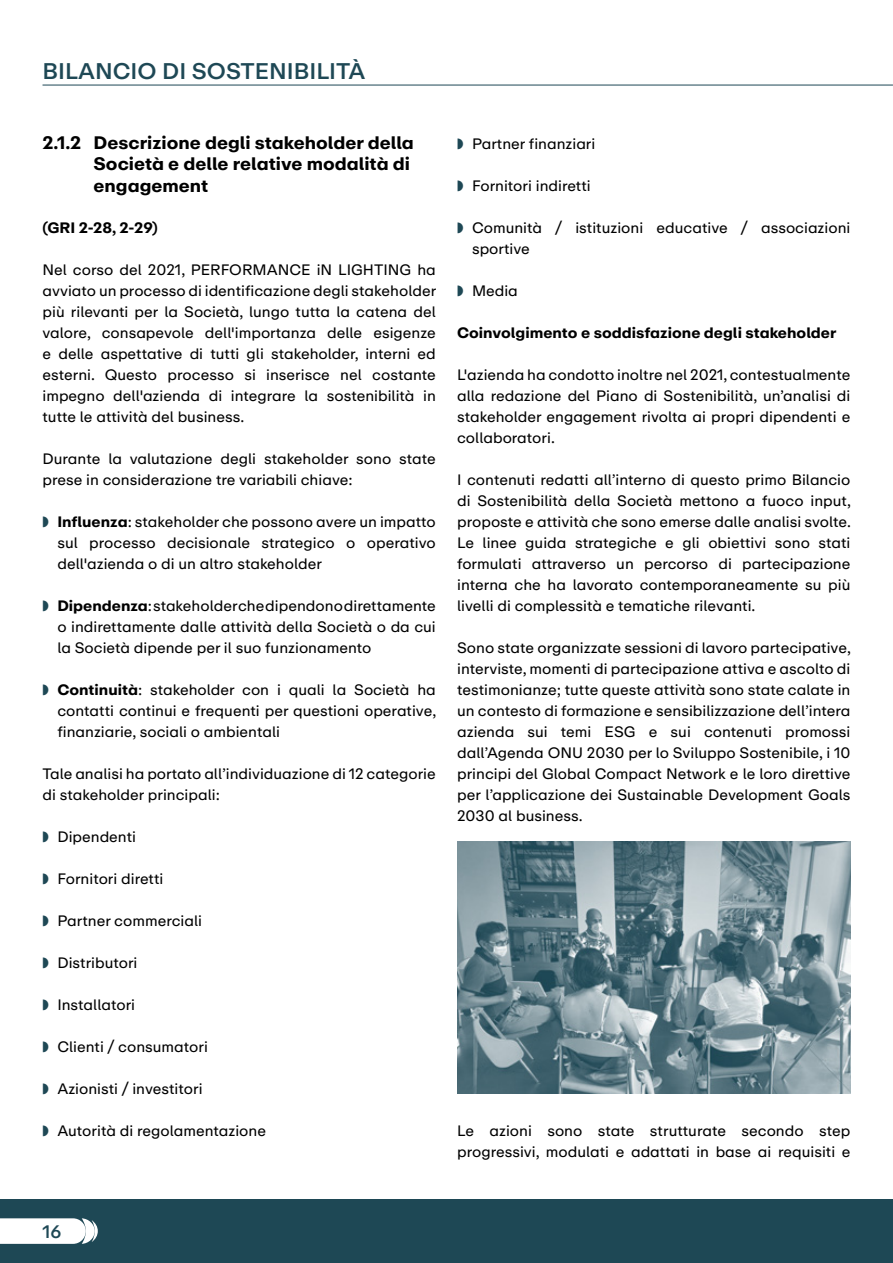
<style>
.page{position:relative;width:893px;height:1263px;background:#fff}
.page>*{position:absolute;margin:0;border:0;box-sizing:border-box;transform-origin:0 0}
.t1{font:500 22.5px "ABC Repro";color:#1e4855}
.t2{font:700 18px/21.6px "ABC Repro";color:#000}
.t3{font:500 18px "ABC Repro";color:#1e4855}
.t4{font:15px/21px "ABC Repro";color:#000;text-align:justify}
.t5{font:700 15px "ABC Repro";color:#000}
.s1{color:#1e4855}
.s2{font-weight:700}
</style>
<div class="page">
<div style="left:0;top:1199px;width:893px;height:64px;background:#1e4855"></div>
<svg style="left:0;top:1218px;width:98px;height:26px;background:#edf0f1"></svg>
<hr style="left:43px;top:85px;width:850px;height:1px;background:#1e4855">
<img style="left:457px;top:842px;width:393px;height:252px">
<h1 class="t1" style="left:43px;top:56px;width:325px">BILANCIO DI SOSTENIBILITÀ</h1>
<p class="t2" style="left:94px;top:132px;width:322px;text-indent:-51px">2.1.2 Descrizione degli stakeholder della<br>Società e delle relative modalità di engagement</p>
<p class="t5" style="left:43px;top:217px;width:117px">(GRI 2-28, 2-29)</p>
<p class="t4" style="left:43px;top:259px;width:395px">Nel corso del 2021, PERFORMANCE iN LIGHTING ha avviato un processo di identificazione degli stakeholder più rilevanti per la Società, lungo tutta la catena del valore, consapevole dell'importanza delle esigenze e delle aspettative di tutti gli stakeholder, interni ed esterni. Questo processo si inserisce nel costante impegno dell'azienda di integrare la sostenibilità in tutte le attività del business.</p>
<p class="t4" style="left:43px;top:448px;width:395px">Durante la valutazione degli stakeholder sono state prese in considerazione tre variabili chiave:</p>
<p class="t4" style="left:57px;top:511px;width:380px;text-indent:-15px"><span class="s1">◗</span> <span class="s2">Influenza</span>: stakeholder che possono avere un impatto sul processo decisionale strategico o operativo dell'azienda o di un altro stakeholder</p>
<p class="t4" style="left:57px;top:595px;width:380px;text-indent:-15px"><span class="s1">◗</span> <span class="s2">Dipendenza</span>: stakeholder che dipendono direttamente o indirettamente dalle attività della Società o da cui la Società dipende per il suo funzionamento</p>
<p class="t4" style="left:57px;top:679px;width:380px;text-indent:-15px"><span class="s1">◗</span> <span class="s2">Continuità</span>: stakeholder con i quali la Società ha contatti continui e frequenti per questioni operative, finanziarie, sociali o ambientali</p>
<p class="t4" style="left:43px;top:763px;width:395px">Tale analisi ha portato all’individuazione di 12 categorie di stakeholder principali:</p>
<p class="t4" style="left:43px;top:826px;width:95px"><span class="s1">◗</span> Dipendenti</p>
<p class="t4" style="left:43px;top:868px;width:122px"><span class="s1">◗</span> Fornitori diretti</p>
<p class="t4" style="left:43px;top:910px;width:161px"><span class="s1">◗</span> Partner commerciali</p>
<p class="t4" style="left:43px;top:952px;width:96px"><span class="s1">◗</span> Distributori</p>
<p class="t4" style="left:43px;top:994px;width:94px"><span class="s1">◗</span> Installatori</p>
<p class="t4" style="left:43px;top:1036px;width:167px"><span class="s1">◗</span> Clienti / consumatori</p>
<p class="t4" style="left:43px;top:1078px;width:162px"><span class="s1">◗</span> Azionisti / investitori</p>
<p class="t4" style="left:43px;top:1120px;width:225px"><span class="s1">◗</span> Autorità di regolamentazione</p>
<p class="t4" style="left:457px;top:133px;width:140px"><span class="s1">◗</span> Partner finanziari</p>
<p class="t4" style="left:457px;top:175px;width:135px"><span class="s1">◗</span> Fornitori indiretti</p>
<p class="t4" style="left:472px;top:217px;width:380px;text-indent:-15px"><span class="s1">◗</span> Comunità / istituzioni educative / associazioni sportive</p>
<p class="t4" style="left:457px;top:280px;width:62px"><span class="s1">◗</span> Media</p>
<p class="t5" style="left:457px;top:322px;width:381px">Coinvolgimento e soddisfazione degli stakeholder</p>
<p class="t4" style="left:457px;top:364px;width:395px">L'azienda ha condotto inoltre nel 2021, contestualmente alla redazione del Piano di Sostenibilità, un’analisi di stakeholder engagement rivolta ai propri dipendenti e collaboratori.</p>
<p class="t4" style="left:457px;top:469px;width:395px">I contenuti redatti all’interno di questo primo Bilancio di Sostenibilità della Società mettono a fuoco input, proposte e attività che sono emerse dalle analisi svolte.<br>Le linee guida strategiche e gli obiettivi sono stati formulati attraverso un percorso di partecipazione interna che ha lavorato contemporaneamente su più livelli di complessità e tematiche rilevanti.</p>
<p class="t4" style="left:457px;top:637px;width:395px">Sono state organizzate sessioni di lavoro partecipative, interviste, momenti di partecipazione attiva e ascolto di testimonianze; tutte queste attività sono state calate in un contesto di formazione e sensibilizzazione dell’intera azienda sui temi ESG e sui contenuti promossi dall’Agenda ONU 2030 per lo Sviluppo Sostenibile, i 10 principi del Global Compact Network e le loro direttive per l’applicazione dei Sustainable Development Goals 2030 al business.</p>
<p class="t4" style="left:457px;top:1120px;width:395px">Le azioni sono state strutturate secondo step progressivi, modulati e adattati in base ai requisiti e</p>
<p class="t3" style="left:43px;top:1220px;width:20px">16</p>
</div>
